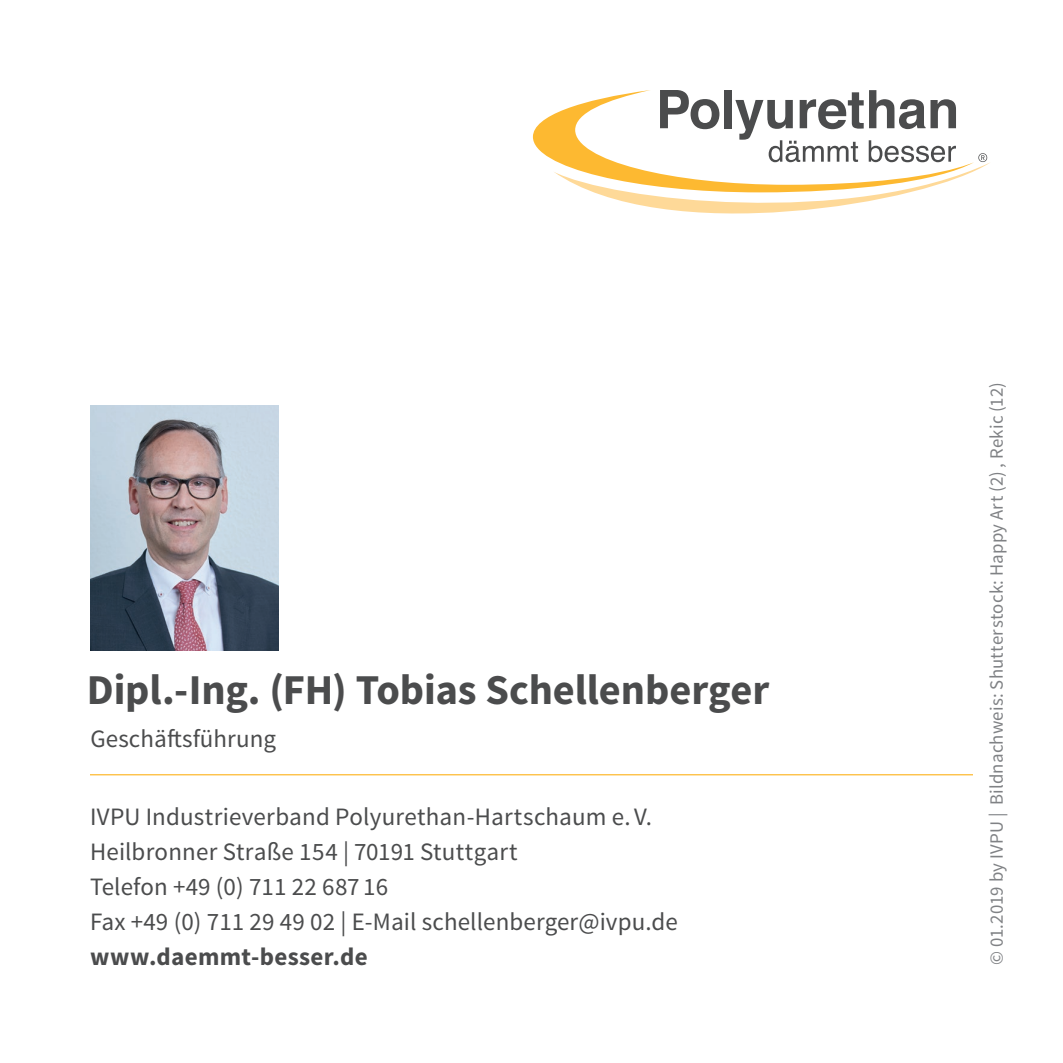
<style>
.page{position:relative;width:1063px;height:1063px;background:#fff}
.page>*{position:absolute;margin:0;border:0;box-sizing:border-box;transform-origin:0 0}
.t1{font:700 42.5px "Source Sans Pro";letter-spacing:-.005em;color:#4b4c4d}
.t2{font:25px "Source Sans Pro";letter-spacing:.005em;color:#4b4c4d}
.t3{font:700 25px "Source Sans Pro";letter-spacing:.015em;color:#4b4c4d}
.t4{font:18.75px "Source Sans Pro";letter-spacing:.015em;color:#808285}
</style>
<div class="page">
<img style="left:90px;top:405px;width:188px;height:245px">
<svg style="left:533px;top:90px;width:457px;height:124px"></svg>
<hr style="left:90px;top:774px;width:883px;height:1px;background:#fdb931">
<p class="t1" style="left:87px;top:663px;width:684px">Dipl.-Ing. (FH) Tobias Schellenberger</p>
<p class="t2" style="left:90px;top:723px;width:187px">Geschäftsführung</p>
<p class="t2" style="left:90px;top:801px;width:564px">IVPU Industrieverband Polyurethan-Hartschaum e. V.</p>
<p class="t2" style="left:90px;top:836px;width:429px">Heilbronner Straße 154 | 70191 Stuttgart</p>
<p class="t2" style="left:90px;top:871px;width:300px">Telefon +49 (0) 711 22 687 16</p>
<p class="t2" style="left:90px;top:906px;width:590px">Fax +49 (0) 711 29 49 02 | E-Mail schellenberger@ivpu.de</p>
<p class="t3" style="left:90px;top:941px;width:279px">www.daemmt-besser.de</p>
<p class="t4" style="left:985px;top:965px;width:584px;rotate:-90deg">© 01.2019 by IVPU | Bildnachweis: Shutterstock: Happy Art (2) , Rekic (12)</p>
</div>
